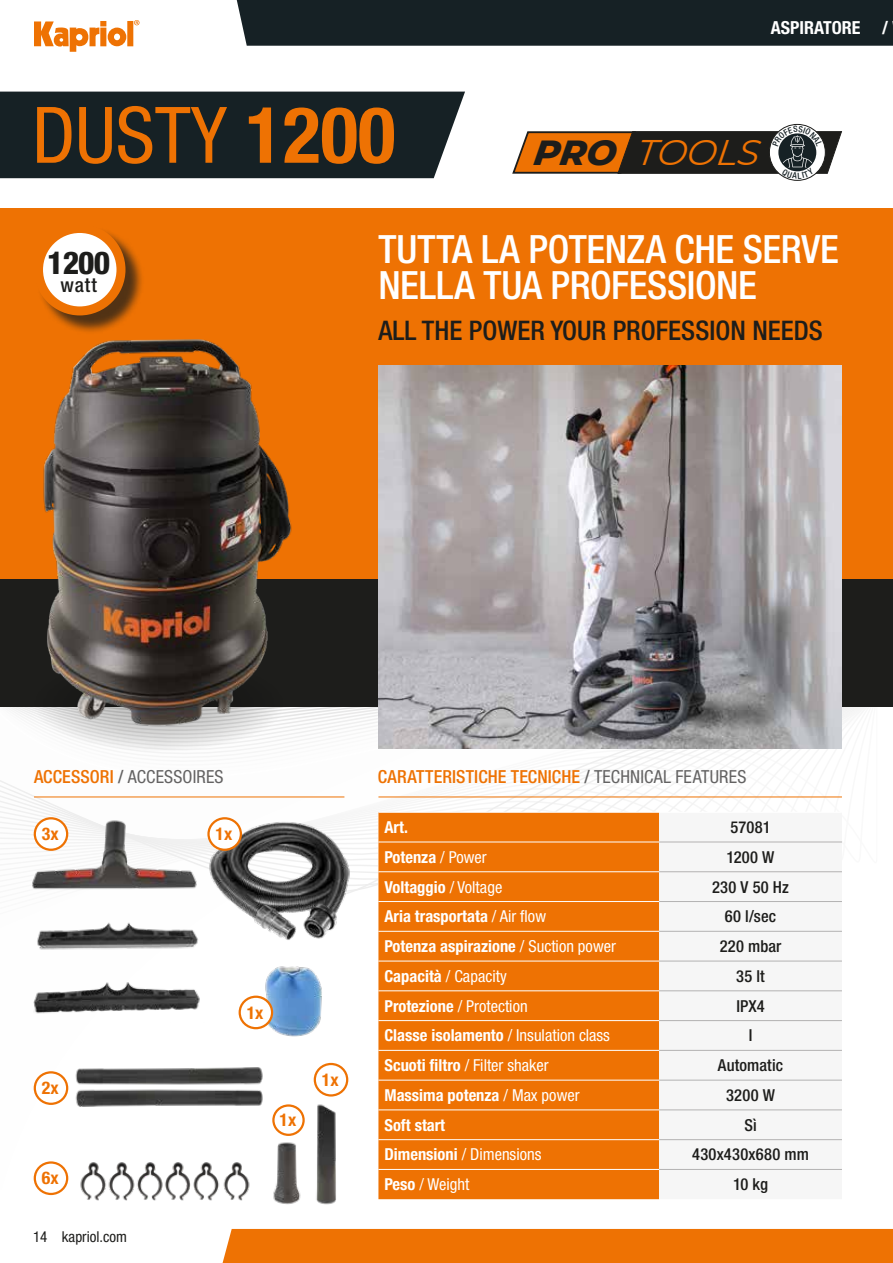
<style>
.page{position:relative;width:893px;height:1263px;background:#fff}
.page>*{position:absolute;margin:0;border:0;box-sizing:border-box;transform-origin:0 0}
.t1{font:condensed 78px "Helvetica Neue LT Std";color:#ee7203}
.t2{font:500 condensed 39px/36px "Helvetica Neue LT Std";letter-spacing:-.01em;color:#fff}
.t3{font:italic 35.55px "Montserrat";color:#ee7203}
.t4{font:800 condensed 31.5px "Helvetica Neue LT Std";color:#1d1d1b}
.t5{font:500 condensed 27px "Helvetica Neue LT Std";color:#1d1d1b}
.t6{font:500 condensed 19.8px "Helvetica Neue LT Std";color:#1d1d1b}
.t7{font:500 condensed 18px "Helvetica Neue LT Std";letter-spacing:.005em;color:#ee7203}
.t8{font:condensed 18px "Helvetica Neue LT Std";letter-spacing:.01em;color:#646363}
.t9{font:700 condensed 18px "Helvetica Neue LT Std";color:#fff}
.t10{font:700 condensed 17.55px "Helvetica Neue LT Std";color:#ee7203}
.t11{font:700 condensed 16.5px "Helvetica Neue LT Std";color:#fff}
.t12{font:condensed 16.5px "Helvetica Neue LT Std";color:#fff}
.t13{font:500 condensed 16.5px "Helvetica Neue LT Std";letter-spacing:.01em;color:#1d1d1b}
.t14{font:condensed 15px "Helvetica Neue LT Std";color:#1d1d1b}
.s1{font-weight:700}
.s2{font-weight:800;color:#1d1d1b}
.s3{font-weight:500;color:#ee7203}
.s4{font-weight:500}
.s5{color:#646363}
.s6{font-weight:400;color:#646363}
.s7{font-weight:400}
</style>
<div class="page">
<svg style="left:0;top:706px;width:877px;height:185px"></svg>
<div style="left:0;top:576px;width:893px;height:130px;background:#1d1d1b"></div>
<div style="left:0;top:208px;width:893px;height:371px;background:#ee7203"></div>
<img style="left:29px;top:815px;width:173px;height:76px">
<img style="left:80px;top:1162px;width:170px;height:39px">
<img style="left:68px;top:1067px;width:195px;height:40px">
<img style="left:273px;top:1134px;width:28px;height:71px">
<img style="left:316px;top:1104px;width:20px;height:101px">
<img style="left:264px;top:966px;width:58px;height:71px">
<img style="left:204px;top:819px;width:151px;height:121px">
<img style="left:37px;top:922px;width:161px;height:28px">
<img style="left:33px;top:982px;width:167px;height:32px">
<img style="left:39px;top:339px;width:261px;height:408px">
<img style="left:378px;top:366px;width:464px;height:382px">
<div style="left:236px;top:0;width:657px;height:46px;background:#162125"></div>
<svg style="left:34px;top:20px;width:105px;height:32px"></svg>
<div style="left:222px;top:1229px;width:671px;height:34px;background:#ee7203"></div>
<div style="left:35px;top:818px;width:32px;height:32px;background:#fff;border-radius:50%"></div>
<div style="left:34px;top:817px;width:34px;height:34px;border:2px solid #ee7203;border-radius:50%"></div>
<div style="left:272px;top:1104px;width:33px;height:32px;border:2px solid #ee7203;border-radius:50%"></div>
<div style="left:314px;top:1063px;width:34px;height:33px;border:2px solid #ee7203;border-radius:50%"></div>
<div style="left:209px;top:818px;width:32px;height:32px;background:#fff;border-radius:50%"></div>
<div style="left:207px;top:817px;width:35px;height:34px;border:2px solid #ee7203;border-radius:50%"></div>
<div style="left:240px;top:997px;width:32px;height:31px;background:#fff;border-radius:50%"></div>
<div style="left:239px;top:995px;width:34px;height:34px;border:2px solid #ee7203;border-radius:50%"></div>
<div style="left:34px;top:1161px;width:34px;height:34px;border:2px solid #ee7203;border-radius:50%"></div>
<div style="left:34px;top:1071px;width:34px;height:34px;border:2px solid #ee7203;border-radius:50%"></div>
<div style="left:36px;top:226px;width:108px;height:108px;background:#1d1d1b;opacity:.75"></div>
<div style="left:39px;top:228px;width:82px;height:83px;background:#fff;border-radius:50%"></div>
<div style="left:34px;top:224px;width:91px;height:91px;border:9px solid #ee7203;border-radius:50%"></div>
<div style="left:378px;top:813px;width:281px;height:386px;background:#ee7203"></div>
<div style="left:659px;top:813px;width:183px;height:386px;background:#f6f6f6"></div>
<hr style="left:378px;top:812px;width:281px;height:1px;background:#fff">
<hr style="left:659px;top:812px;width:183px;height:1px;background:#fff">
<hr style="left:378px;top:990px;width:281px;height:1px;background:#fff">
<hr style="left:378px;top:842px;width:281px;height:1px;background:#fff">
<hr style="left:378px;top:871px;width:281px;height:1px;background:#fff">
<hr style="left:378px;top:901px;width:281px;height:1px;background:#fff">
<hr style="left:378px;top:931px;width:281px;height:1px;background:#fff">
<hr style="left:378px;top:961px;width:281px;height:1px;background:#fff">
<hr style="left:378px;top:1020px;width:281px;height:1px;background:#fff">
<hr style="left:378px;top:1050px;width:281px;height:1px;background:#fff">
<hr style="left:378px;top:1080px;width:281px;height:1px;background:#fff">
<hr style="left:378px;top:1109px;width:281px;height:1px;background:#fff">
<hr style="left:378px;top:1139px;width:281px;height:1px;background:#fff">
<hr style="left:378px;top:1169px;width:281px;height:1px;background:#fff">
<hr style="left:659px;top:990px;width:183px;height:1px;background:#b3b2b2">
<hr style="left:659px;top:842px;width:183px;height:1px;background:#b3b2b2">
<hr style="left:659px;top:871px;width:183px;height:1px;background:#b3b2b2">
<hr style="left:659px;top:901px;width:183px;height:1px;background:#b3b2b2">
<hr style="left:659px;top:931px;width:183px;height:1px;background:#b3b2b2">
<hr style="left:659px;top:961px;width:183px;height:1px;background:#b3b2b2">
<hr style="left:659px;top:1020px;width:183px;height:1px;background:#b3b2b2">
<hr style="left:659px;top:1050px;width:183px;height:1px;background:#b3b2b2">
<hr style="left:659px;top:1080px;width:183px;height:1px;background:#b3b2b2">
<hr style="left:659px;top:1109px;width:183px;height:1px;background:#b3b2b2">
<hr style="left:659px;top:1139px;width:183px;height:1px;background:#b3b2b2">
<hr style="left:659px;top:1169px;width:183px;height:1px;background:#b3b2b2">
<hr style="left:378px;top:796px;width:464px;height:1px;background:#ee7203">
<hr style="left:34px;top:796px;width:310px;height:1px;background:#ee7203">
<div style="left:0;top:92px;width:465px;height:86px;background:#162125"></div>
<svg style="left:512px;top:126px;width:330px;height:53px"></svg>
<h1 class="t1" style="left:32px;top:90px;width:365px">DUSTY <span class="s1">1200</span></h1>
<p class="t9" style="left:771px;top:17px;width:119px">ASPIRATORE /</p>
<h3 class="t3" style="left:533px;top:128px;width:233px"><span class="s2">PRO</span> TOOLS</h3>
<h3 class="t4" style="left:47px;top:243px;width:65px">1200</h3>
<p class="t6" style="left:61px;top:273px;width:38px">watt</p>
<h2 class="t2" style="left:378px;top:231px;width:462px">TUTTA LA POTENZA CHE SERVE<br>NELLA TUA PROFESSIONE</h2>
<h3 class="t5" style="left:378px;top:314px;width:446px">ALL THE POWER YOUR PROFESSION NEEDS</h3>
<p class="t8" style="left:34px;top:766px;width:191px"><span class="s3">ACCESSORI</span> <span class="s4">/</span> ACCESSOIRES</p>
<p class="t7" style="left:378px;top:765px;width:370px">CARATTERISTICHE TECNICHE <span class="s5">/</span> <span class="s6">TECHNICAL FEATURES</span></p>
<p class="t10" style="left:42px;top:823px;width:18px">3x</p>
<p class="t10" style="left:42px;top:1077px;width:18px">2x</p>
<p class="t10" style="left:42px;top:1167px;width:18px">6x</p>
<p class="t14" style="left:33px;top:1228px;width:95px">14 kapriol.com</p>
<p class="t10" style="left:215px;top:823px;width:18px">1x</p>
<p class="t10" style="left:247px;top:1002px;width:18px">1x</p>
<p class="t10" style="left:280px;top:1109px;width:18px">1x</p>
<p class="t10" style="left:322px;top:1069px;width:18px">1x</p>
<p class="t11" style="left:384px;top:817px;width:25px">Art.</p>
<p class="t13" style="left:730px;top:817px;width:42px">57081</p>
<p class="t11" style="left:384px;top:847px;width:104px">Potenza <span class="s7">/ Power</span></p>
<p class="t13" style="left:726px;top:847px;width:49px">1200 W</p>
<p class="t11" style="left:384px;top:877px;width:119px">Voltaggio <span class="s7">/ Voltage</span></p>
<p class="t13" style="left:712px;top:877px;width:78px">230 V 50 Hz</p>
<p class="t11" style="left:384px;top:906px;width:163px">Aria trasportata <span class="s7">/ Air flow</span></p>
<p class="t13" style="left:725px;top:907px;width:53px">60 l/sec</p>
<p class="t11" style="left:384px;top:936px;width:233px">Potenza aspirazione <span class="s7">/ Suction power</span></p>
<p class="t13" style="left:720px;top:936px;width:63px">220 mbar</p>
<p class="t12" style="left:384px;top:966px;width:124px"><span class="s1">Capacità</span> / Capacity</p>
<p class="t13" style="left:736px;top:966px;width:30px">35 lt</p>
<p class="t12" style="left:384px;top:996px;width:145px"><span class="s1">Protezione</span> / Protection</p>
<p class="t13" style="left:736px;top:996px;width:30px">IPX4</p>
<p class="t11" style="left:384px;top:1025px;width:227px">Classe isolamento <span class="s7">/ Insulation class</span></p>
<p class="t13" style="left:749px;top:1026px;width:5px">I</p>
<p class="t12" style="left:384px;top:1056px;width:166px"><span class="s1">Scuoti filtro</span> / Filter shaker</p>
<p class="t13" style="left:718px;top:1055px;width:67px">Automatic</p>
<p class="t11" style="left:384px;top:1085px;width:197px">Massima potenza <span class="s7">/ Max power</span></p>
<p class="t13" style="left:726px;top:1085px;width:50px">3200 W</p>
<p class="t11" style="left:384px;top:1115px;width:62px">Soft start</p>
<p class="t13" style="left:744px;top:1115px;width:14px">Sì</p>
<p class="t12" style="left:384px;top:1145px;width:158px"><span class="s1">Dimensioni</span> / Dimensions</p>
<p class="t13" style="left:692px;top:1145px;width:118px">430x430x680 mm</p>
<p class="t12" style="left:384px;top:1175px;width:86px"><span class="s1">Peso</span> / Weight</p>
<p class="t13" style="left:733px;top:1174px;width:36px">10 kg</p>
</div>
